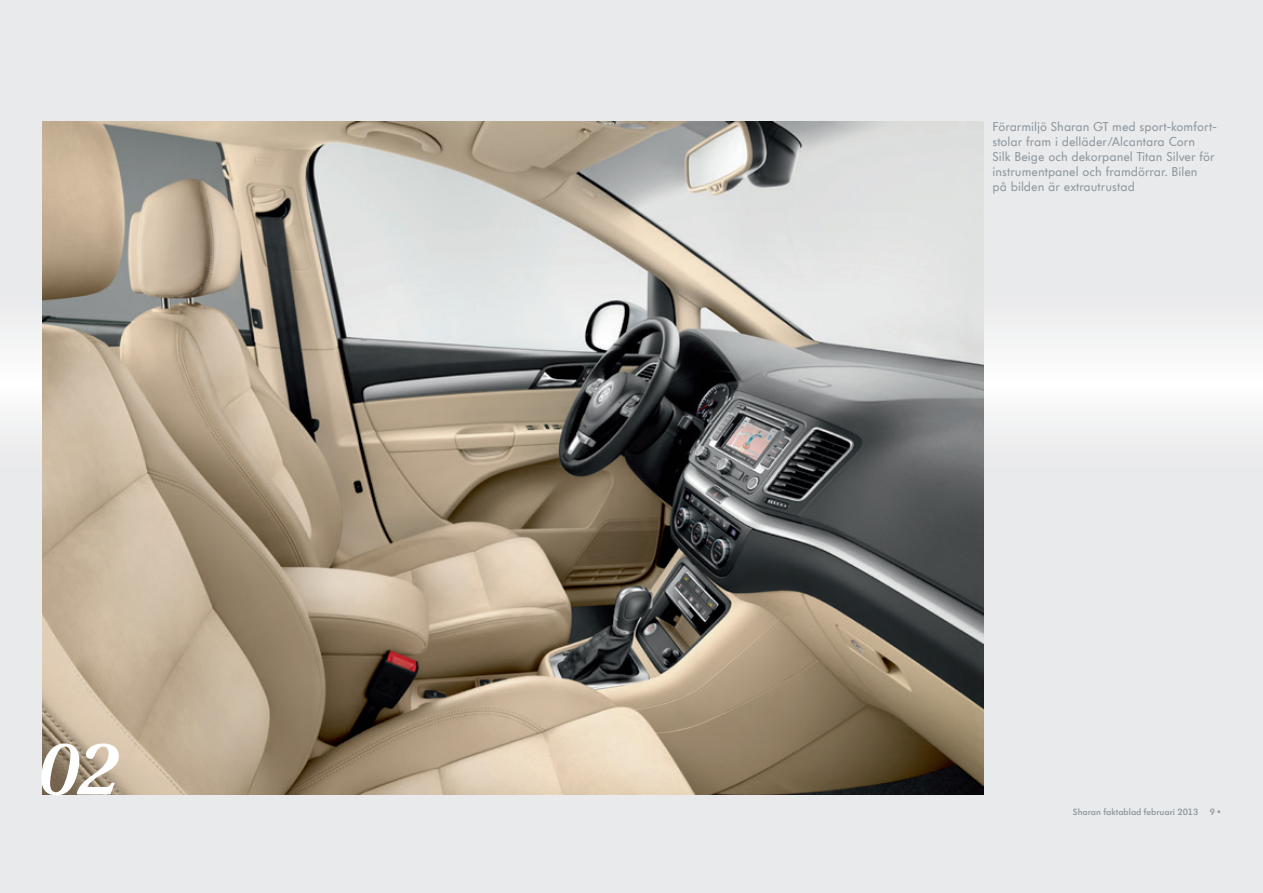
<style>
.page{position:relative;width:1263px;height:893px;background:#e9eaeb}
.page>*{position:absolute;margin:0;border:0;box-sizing:border-box;transform-origin:0 0}
.t1{font:italic 600 75px "VW Utopia";color:#fff}
.t2{font:12.75px/15px "VW Headline OT";color:#8f99a0}
.t3{font:600 9px "VW Headline OT";color:#8f99a0}
.s1{font-weight:900}
</style>
<div class="page">
<img style="left:43px;top:121px;width:940px;height:673px">
<h1 class="t1" style="left:34px;top:726px;width:82px">02</h1>
<p class="t2" style="left:992px;top:119px;width:226px">Förarmiljö Sharan GT med sport-komfort&shy;stolar fram i delläder/Alcantara Corn<br>Silk Beige och dekorpanel Titan Silver för instrument panel och framdörrar. Bilen<br>på bilden är extra utrustad</p>
<p class="t3" style="left:1073px;top:806px;width:127px">Sharan faktablad februari 2013</p>
<p class="t3" style="left:1210px;top:806px;width:12px">9 <span class="s1">•</span></p>
</div>
